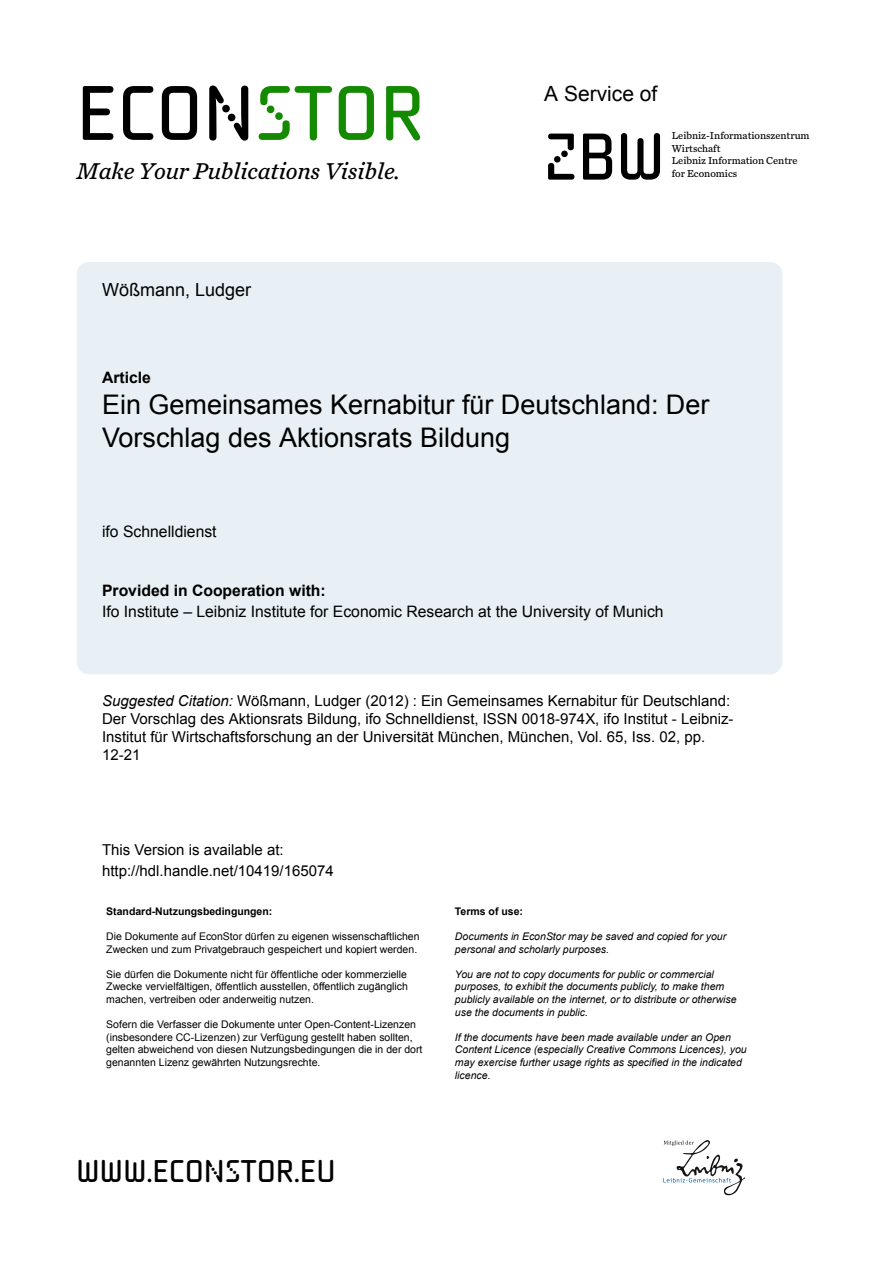
<style>
.page{position:relative;width:893px;height:1263px;background:#fff}
.page>*{position:absolute;margin:0;border:0;box-sizing:border-box;transform-origin:0 0}
.t1{font:73.65px "ZBW Binary";color:#000}
.t2{font:63px "ZBW Binary";color:#000}
.t3{font:30px "ZBW Binary";color:#000}
.t4{font:27px/32.4px "Arial";color:#000}
.t5{font:italic 24px "Chronicle Text G4";color:#000}
.t6{font:21px "Arial";color:#000}
.t7{font:18px "Arial";color:#000}
.t8{font:15.75px "Arial";color:#000}
.t9{font:700 15.75px "Arial";color:#000}
.t10{font:15px/18px "Arial";color:#000}
.t11{font:10.5px/12.6px "Arial";color:#000}
.t12{font:italic 10.5px/12.6px "Arial";color:#000}
.t13{font:10.5px/12.6px "Chronicle Text G4";color:#000}
.t14{font:700 10.5px "Arial";color:#000}
.s1{color:#138a00}
.s2{font-style:italic}
</style>
<div class="page">
<div style="left:89px;top:274px;width:681px;height:388px;background:#e8f0f5"></div>
<div style="left:77px;top:262px;width:705px;height:412px;border:25px solid #e8f0f5"></div>
<svg style="left:663px;top:1140px;width:82px;height:55px"></svg>
<h1 class="t1" style="left:77px;top:67px;width:349px">ECON<span class="s1">STOR</span></h1>
<h3 class="t5" style="left:77px;top:152px;width:325px">Make Your Publications Visible.</h3>
<h3 class="t7" style="left:102px;top:278px;width:150px">Wößmann, Ludger</h3>
<h3 class="t6" style="left:544px;top:80px;width:115px">A Service of</h3>
<h2 class="t2" style="left:544px;top:118px;width:123px">ZBW</h2>
<p class="t13" style="left:672px;top:129px;width:139px">Leibniz-Informationszentrum<br>Wirtschaft<br>Leibniz Information Centre for Economics</p>
<h3 class="t9" style="left:102px;top:368px;width:50px">Article</h3>
<h3 class="t4" style="left:102px;top:389px;width:609px">Ein Gemeinsames Kernabitur für Deutschland: Der<br>Vorschlag des Aktionsrats Bildung</h3>
<h3 class="t8" style="left:102px;top:521px;width:116px">ifo Schnelldienst</h3>
<h3 class="t9" style="left:102px;top:580px;width:225px">Provided in Cooperation with:</h3>
<h3 class="t8" style="left:102px;top:601px;width:563px">Ifo Institute – Leibniz Institute for Economic Research at the University of Munich</h3>
<p class="t10" style="left:102px;top:692px;width:633px"><span class="s2">Suggested Citation:</span> Wößmann, Ludger (2012) : Ein Gemeinsames Kernabitur für Deutschland:<br>Der Vorschlag des Aktionsrats Bildung, ifo Schnelldienst, ISSN 0018-974X, ifo Institut - Leibniz-Institut für Wirtschaftsforschung an der Universität München, München, Vol. 65, Iss. 02, pp.<br>12-21</p>
<h3 class="t10" style="left:102px;top:839px;width:233px;line-height:21.3px">This Version is available at: http://hdl.handle.net/10419/165074</h3>
<p class="t14" style="left:106px;top:904px;width:168px">Standard-Nutzungsbedingungen:</p>
<p class="t11" style="left:106px;top:930px;width:315px">Die Dokumente auf EconStor dürfen zu eigenen wissenschaftlichen<br>Zwecken und zum Privatgebrauch gespeichert und kopiert werden.</p>
<p class="t11" style="left:106px;top:968px;width:303px;text-align:justify">Sie dürfen die Dokumente nicht für öffentliche oder kommerzielle Zwecke vervielfältigen, öffentlich ausstellen, öffentlich zugänglich machen, vertreiben oder anderweitig nutzen.</p>
<p class="t11" style="left:106px;top:1018px;width:318px">Sofern die Verfasser die Dokumente unter Open-Content-Lizenzen (insbesondere CC-Lizenzen) zur Verfügung gestellt haben sollten, gelten abweichend von diesen Nutzungsbedingungen die in der dort genannten Lizenz gewährten Nutzungsrechte.</p>
<p class="t14" style="left:455px;top:904px;width:70px">Terms of use:</p>
<p class="t12" style="left:455px;top:930px;width:273px">Documents in EconStor may be saved and copied for your personal and scholarly purposes.</p>
<p class="t12" style="left:455px;top:968px;width:283px">You are not to copy documents for public or commercial purposes, to exhibit the documents publicly, to make them publicly available on the internet, or to distribute or otherwise use the documents in public.</p>
<p class="t12" style="left:455px;top:1031px;width:293px">If the documents have been made available under an Open Content Licence (especially Creative Commons Licences), you may exercise further usage rights as specified in the indicated licence.</p>
<h3 class="t3" style="left:77px;top:1153px;width:260px">WWW.ECONSTOR.EU</h3>
</div>
